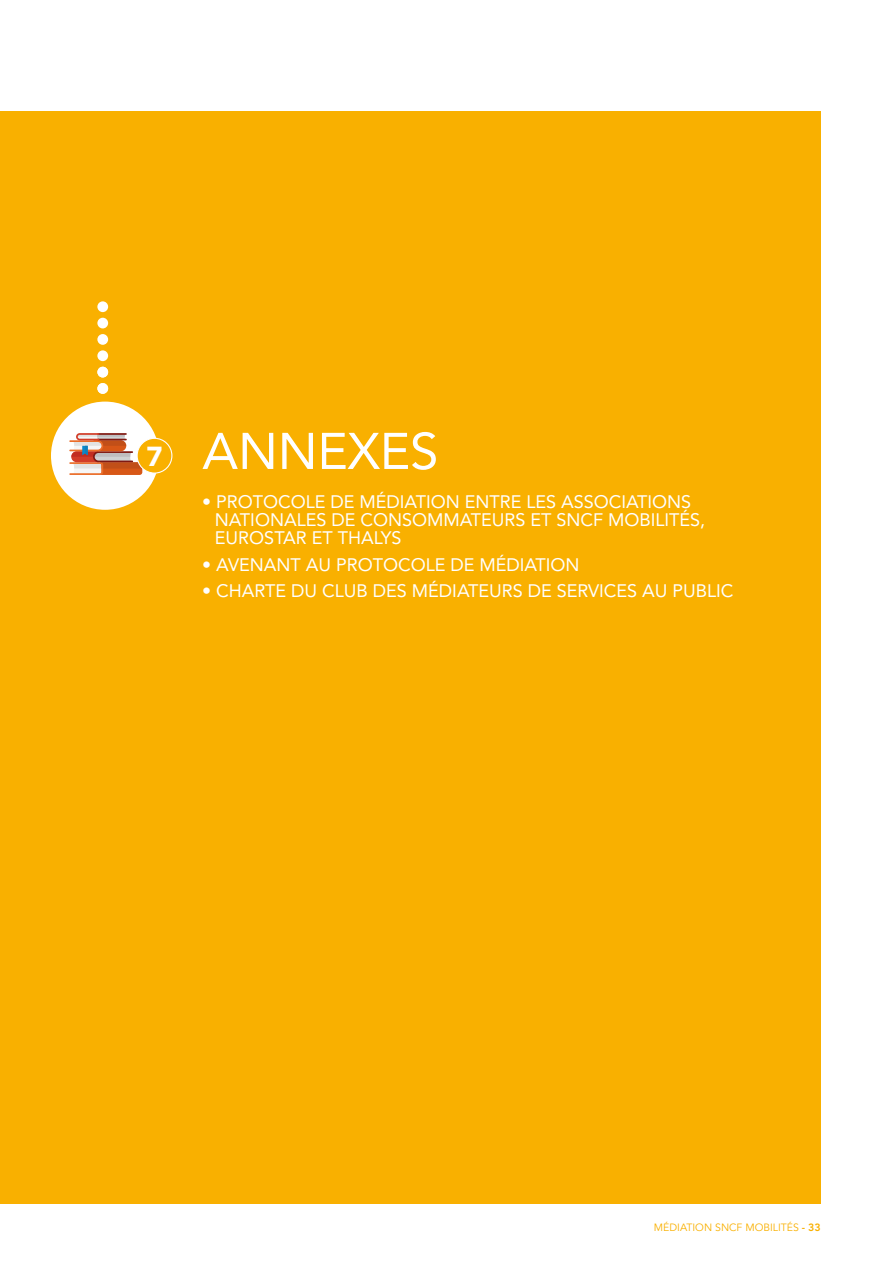
<style>
.page{position:relative;width:893px;height:1263px;background:#fff}
.page>*{position:absolute;margin:0;border:0;box-sizing:border-box;transform-origin:0 0}
.t1{font:51px "Avenir LT Std";color:#fff}
.t2{font:900 27.3px "Avenir LT Std";color:#fff}
.t3{font:18px/18px "Avenir LT Std";color:#fff}
.t4{font:10.5px "Avenir LT Std";color:#f9b000}
.s1{font-weight:800}
</style>
<div class="page">
<div style="left:0;top:111px;width:821px;height:1092px;background:#f9b000"></div>
<div style="left:52px;top:403px;width:106px;height:105px;background:#fff;border-radius:50%"></div>
<svg style="left:69px;top:433px;width:73px;height:42px"></svg>
<div style="left:51px;top:402px;width:108px;height:108px;border:3px solid #fff;border-radius:50%"></div>
<div style="left:137px;top:438px;width:35px;height:35px;background:#f9b000;border-radius:50%"></div>
<div style="left:137px;top:438px;width:35px;height:36px;border:1px solid #fff;border-radius:50%"></div>
<div style="left:97px;top:334px;width:11px;height:11px;background:#fff;border-radius:50%"></div>
<div style="left:97px;top:318px;width:11px;height:10px;background:#fff;border-radius:50%"></div>
<div style="left:97px;top:301px;width:11px;height:11px;background:#fff;border-radius:50%"></div>
<div style="left:97px;top:383px;width:11px;height:11px;background:#fff;border-radius:50%"></div>
<div style="left:97px;top:367px;width:11px;height:10px;background:#fff;border-radius:50%"></div>
<div style="left:97px;top:350px;width:11px;height:11px;background:#fff;border-radius:50%"></div>
<h2 class="t2" style="left:146px;top:440px;width:18px">7</h2>
<h1 class="t1" style="left:202px;top:422px;width:238px">ANNEXES</h1>
<p class="t3" style="left:215px;top:493px;width:492px;text-indent:-13px">• PROTOCOLE DE MÉDIATION ENTRE LES ASSOCIATIONS<br>NATIONALES DE CONSOMMATEURS ET SNCF MOBILITÉS,<br>EUROSTAR ET THALYS</p>
<p class="t3" style="left:202px;top:556px;width:379px">• AVENANT AU PROTOCOLE DE MÉDIATION</p>
<p class="t3" style="left:202px;top:582px;width:533px">• CHARTE DU CLUB DES MÉDIATEURS DE SERVICES AU PUBLIC</p>
<p class="t4" style="left:654px;top:1221px;width:168px">MÉDIATION SNCF MOBILITÉS <span class="s1">- 33</span></p>
</div>
